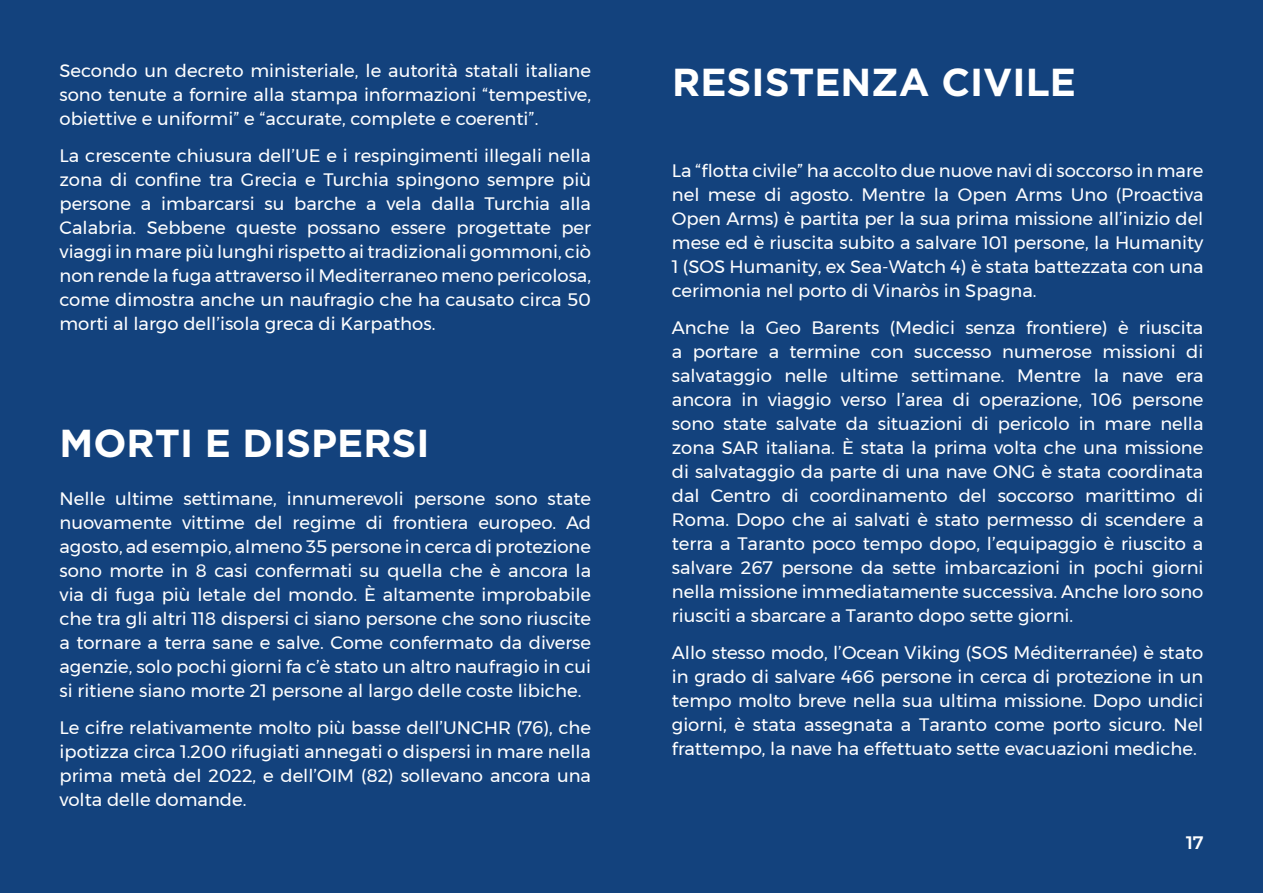
<style>
.page{position:relative;width:1263px;height:893px;background:#13427d}
.page>*{position:absolute;margin:0;border:0;box-sizing:border-box;transform-origin:0 0}
.t1{font:700 39px "Gotham";color:#fff}
.t2{font:18px/24px "Montserrat";color:#fff;text-align:justify}
.t3{font:500 18px "Montserrat";color:#fff}
</style>
<div class="page">
<p class="t2" style="left:60px;top:58px;width:533px">Secondo un decreto ministeriale, le autorità statali italiane sono tenute a fornire alla stampa informazioni “tempestive, obiettive e uniformi” e “accurate, complete e coerenti”.</p>
<p class="t2" style="left:60px;top:143px;width:533px">La crescente chiusura dell’UE e i respingimenti illegali nella zona di confine tra Grecia e Turchia spingono sempre più persone a imbarcarsi su barche a vela dalla Turchia alla Calabria. Sebbene queste possano essere progettate per viaggi in mare più lunghi rispetto ai tradizionali gommoni, ciò non rende la fuga attraverso il Mediterraneo meno pericolosa, come dimostra anche un naufragio che ha causato circa 50 morti al largo dell’isola greca di Karpathos.</p>
<h1 class="t1" style="left:60px;top:421px;width:372px">MORTI E DISPERSI</h1>
<p class="t2" style="left:60px;top:487px;width:533px">Nelle ultime settimane, innumerevoli persone sono state nuovamente vittime del regime di frontiera europeo. Ad agosto, ad esempio, almeno 35 persone in cerca di protezione sono morte in 8 casi confermati su quella che è ancora la via di fuga più letale del mondo. È altamente improbabile che tra gli altri 118 dispersi ci siano persone che sono riuscite a tornare a terra sane e salve. Come confermato da diverse agenzie, solo pochi giorni fa c’è stato un altro naufragio in cui si ritiene siano morte 21 persone al largo delle coste libiche.</p>
<p class="t2" style="left:60px;top:715px;width:533px">Le cifre relativamente molto più basse dell’UNCHR (76), che ipotizza circa 1.200 rifugiati annegati o dispersi in mare nella prima metà del 2022, e dell’OIM (82) sollevano ancora una volta delle domande.</p>
<h1 class="t1" style="left:672px;top:60px;width:405px">RESISTENZA CIVILE</h1>
<p class="t2" style="left:672px;top:159px;width:533px">La “flotta civile” ha accolto due nuove navi di soccorso in mare nel mese di agosto. Mentre la Open Arms Uno (Proactiva Open Arms) è partita per la sua prima missione all’inizio del mese ed è riuscita subito a salvare 101 persone, la Humanity 1 (SOS Humanity, ex Sea-Watch 4) è stata battezzata con una cerimonia nel porto di Vinaròs in Spagna.</p>
<p class="t2" style="left:672px;top:316px;width:533px">Anche la Geo Barents (Medici senza frontiere) è riuscita a portare a termine con successo numerose missioni di salvataggio nelle ultime settimane. Mentre la nave era ancora in viaggio verso l’area di operazione, 106 persone sono state salvate da situazioni di pericolo in mare nella zona SAR italiana. È stata la prima volta che una missione di salvataggio da parte di una nave ONG è stata coordinata dal Centro di coordinamento del soccorso marittimo di Roma. Dopo che ai salvati è stato permesso di scendere a terra a Taranto poco tempo dopo, l’equipaggio è riuscito a salvare 267 persone da sette imbarcazioni in pochi giorni nella missione immediatamente successiva. Anche loro sono riusciti a sbarcare a Taranto dopo sette giorni.</p>
<p class="t2" style="left:672px;top:640px;width:533px">Allo stesso modo, l’Ocean Viking (SOS Méditerranée) è stato in grado di salvare 466 persone in cerca di protezione in un tempo molto breve nella sua ultima missione. Dopo undici giorni, è stata assegnata a Taranto come porto sicuro. Nel frattempo, la nave ha effettuato sette evacuazioni mediche.</p>
<p class="t3" style="left:1186px;top:828px;width:19px">17</p>
</div>
